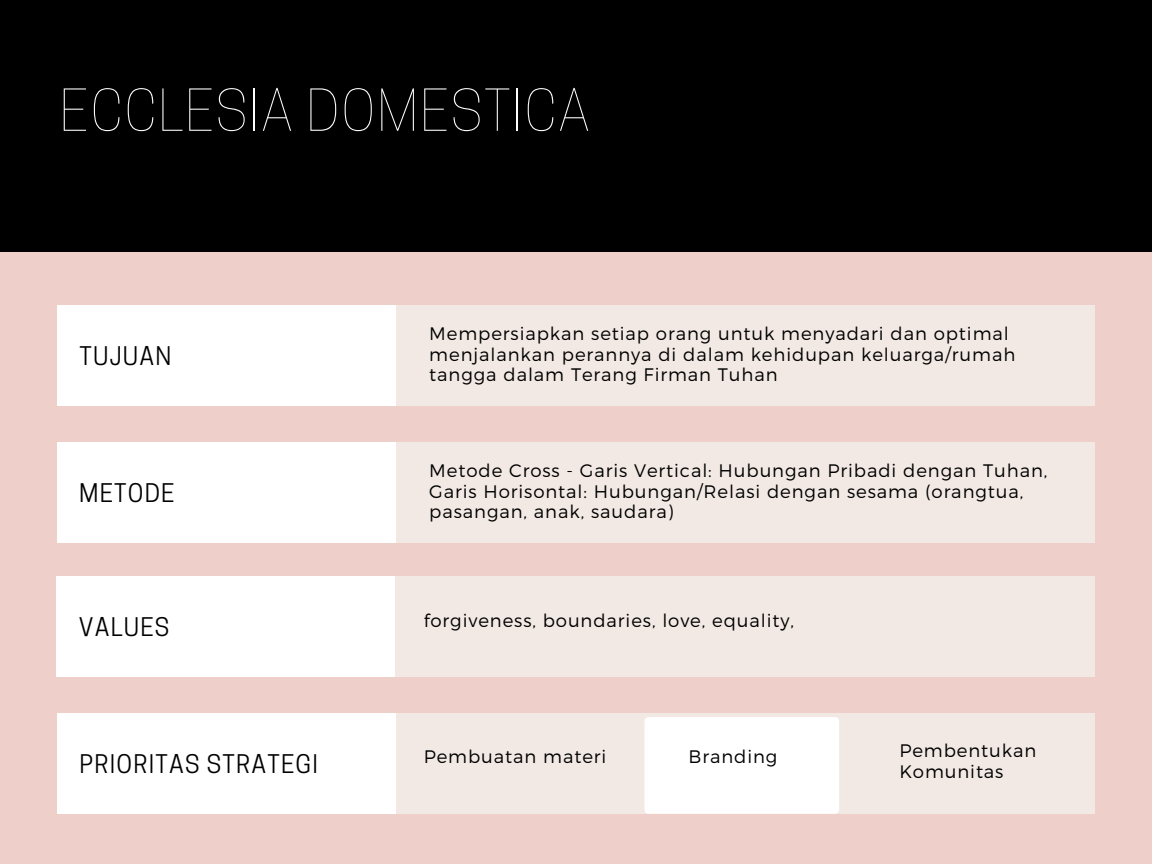
<style>
.page{position:relative;width:1152px;height:864px;background:#efcfca}
.page>*{position:absolute;margin:0;border:0;box-sizing:border-box;transform-origin:0 0}
.t1{font:100 54.3px "Cooper Hewitt";letter-spacing:.03em;color:#fff}
.t2{font:24.15px "Cooper Hewitt";letter-spacing:.05em;color:#000}
.t3{font:300 18.15px/20.2px "Montserrat";letter-spacing:.05em;color:#000}
</style>
<div class="page">
<div style="left:0;top:0;width:1152px;height:252px;background:#000"></div>
<div style="left:388px;top:305px;width:707px;height:100px;background:#f2e9e4"></div>
<div style="left:57px;top:305px;width:339px;height:100px;background:#fff"></div>
<div style="left:387px;top:442px;width:708px;height:100px;background:#f2e9e4"></div>
<div style="left:57px;top:442px;width:338px;height:100px;background:#fff"></div>
<div style="left:387px;top:577px;width:707px;height:100px;background:#f2e9e4"></div>
<div style="left:56px;top:577px;width:339px;height:100px;background:#fff"></div>
<div style="left:388px;top:713px;width:707px;height:101px;background:#f2e9e4"></div>
<div style="left:57px;top:713px;width:339px;height:101px;background:#fff"></div>
<div style="left:644px;top:717px;width:195px;height:97px;background:#fff;border-radius:4px"></div>
<h1 class="t1" style="left:59px;top:90px;width:532px">ECCLESIA DOMESTICA</h1>
<h2 class="t2" style="left:80px;top:347px;width:93px">TUJUAN</h2>
<h2 class="t2" style="left:79px;top:484px;width:97px">METODE</h2>
<p class="t3" style="left:429px;top:323px;width:588px">Mempersiapkan setiap orang untuk menyadari dan optimal menjalankan perannya di dalam kehidupan keluarga/rumah tangga dalam Terang Firman Tuhan</p>
<p class="t3" style="left:429px;top:460px;width:620px">Metode Cross - Garis Vertical: Hubungan Pribadi dengan Tuhan,<br>Garis Horisontal: Hubungan/Relasi dengan sesama (orangtua, pasangan, anak, saudara)</p>
<h2 class="t2" style="left:79px;top:618px;width:92px">VALUES</h2>
<p class="t3" style="left:424px;top:609px;width:372px">forgiveness, boundaries, love, equality,</p>
<h2 class="t2" style="left:79px;top:755px;width:240px">PRIORITAS STRATEGI</h2>
<p class="t3" style="left:424px;top:746px;width:184px">Pembuatan materi</p>
<p class="t3" style="left:689px;top:746px;width:90px">Branding</p>
<p class="t3" style="left:899px;top:740px;width:138px">Pembentukan<br>Komunitas</p>
</div>
